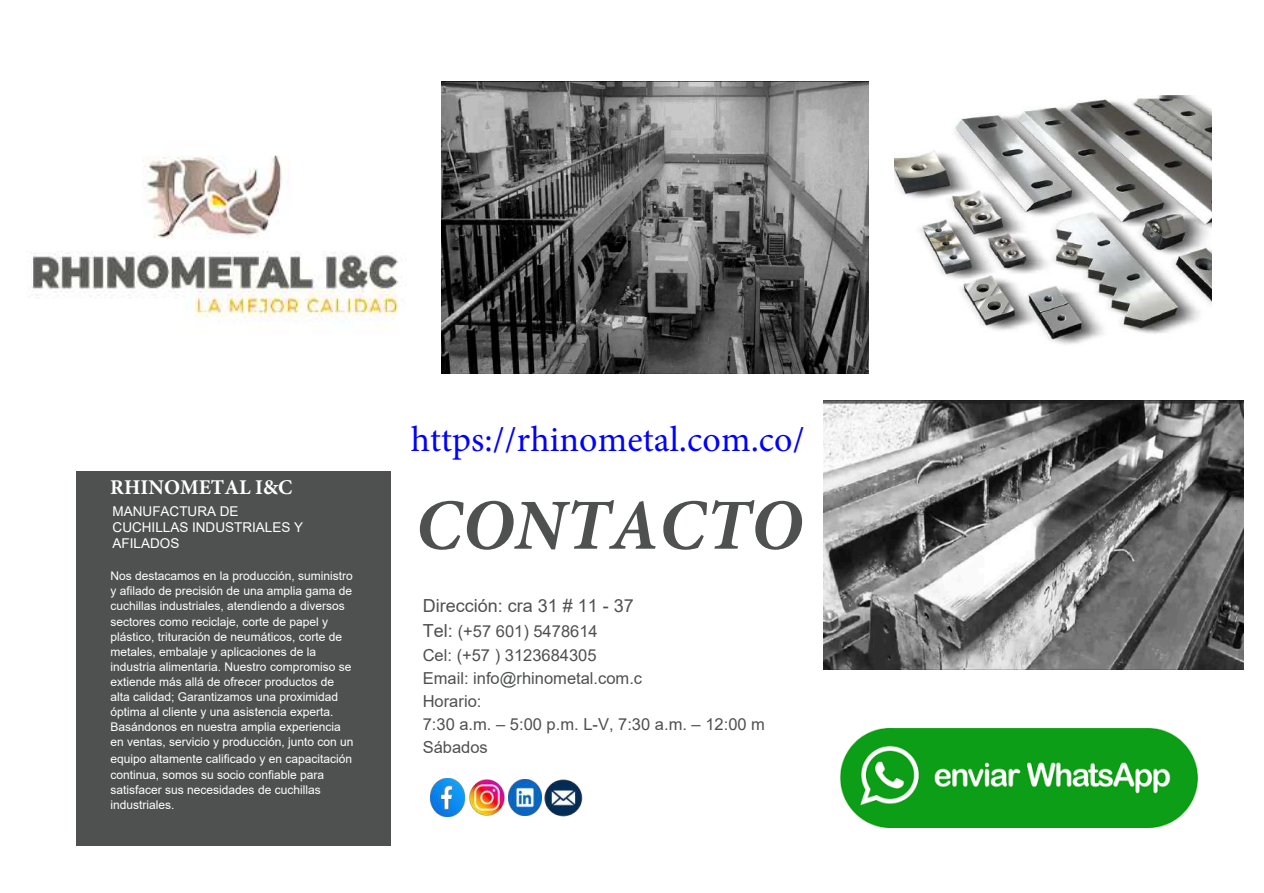
<style>
.page{position:relative;width:1264px;height:893px;background:#fff}
.page>*{position:absolute;margin:0;border:0;box-sizing:border-box;transform-origin:0 0}
.t1{font:italic 700 72px "Minion Pro";color:#4f5050}
.t2{font:36px "Minion Pro";letter-spacing:.005em;color:#00f}
.t3{font:700 21px "Minion Pro";color:#fff}
.t4{font:18px "Arial";color:#4f5050}
.t5{font:16.5px/23.2px "Arial";color:#4f5050}
.t6{font:13.5px/16.2px "Arial";color:#fff}
.t7{font:12px/15.1px "Arial";color:#fff}
.s1{font-size:18px}
</style>
<div class="page">
<div style="left:76px;top:451px;width:315px;height:395px;background:#4f5050"></div>
<img style="left:441px;top:82px;width:427px;height:292px">
<img style="left:823px;top:401px;width:420px;height:268px">
<img style="left:894px;top:96px;width:317px;height:249px">
<img style="left:840px;top:729px;width:357px;height:98px">
<img style="left:32px;top:155px;width:367px;height:316px">
<img style="left:469px;top:779px;width:35px;height:37px">
<img style="left:508px;top:780px;width:34px;height:36px">
<img style="left:430px;top:779px;width:35px;height:37px">
<img style="left:544px;top:779px;width:39px;height:38px">
<h3 class="t3" style="left:110px;top:472px;width:184px">RHINOMETAL I&amp;C</h3>
<p class="t6" style="left:113px;top:503px;width:192px">MANUFACTURA DE<br>CUCHILLAS INDUSTRIALES Y<br>AFILADOS</p>
<p class="t7" style="left:110px;top:568px;width:244px">Nos destacamos en la producción, suministro y afilado de precisión de una amplia gama de cuchillas industriales, atendiendo a diversos sectores como reciclaje, corte de papel y plástico, trituración de neumáticos, corte de metales, embalaje y aplicaciones de la industria alimentaria. Nuestro compromiso se extiende más allá de ofrecer productos de alta calidad; Garantizamos una proximidad óptima al cliente y una asistencia experta.<br>Basándonos en nuestra amplia experiencia en ventas, servicio y producción, junto con un</p>
<p class="t7" style="left:110px;top:751px;width:243px">equipo altamente calificado y en capacitación continua, somos su socio confiable para satisfacer sus necesidades de cuchillas industriales.</p>
<h2 class="t2" style="left:411px;top:416px;width:395px">https://rhinometal.com.co/</h2>
<h1 class="t1" style="left:415px;top:474px;width:389px">CONTACTO</h1>
<h3 class="t4" style="left:422px;top:593px;width:213px">Dirección: cra 31 # 11 - 37</h3>
<h3 class="t5" style="left:422px;top:620px;width:344px"><span class="s1">Tel:</span> (+57 601) 5478614<br>Cel: (+57 ) 3123684305<br>Email: info@rhinometal.com.c<br>Horario:<br>7:30 a.m. – 5:00 p.m. L-V, 7:30 a.m. – 12:00 m<br>Sábados</h3>
</div>
